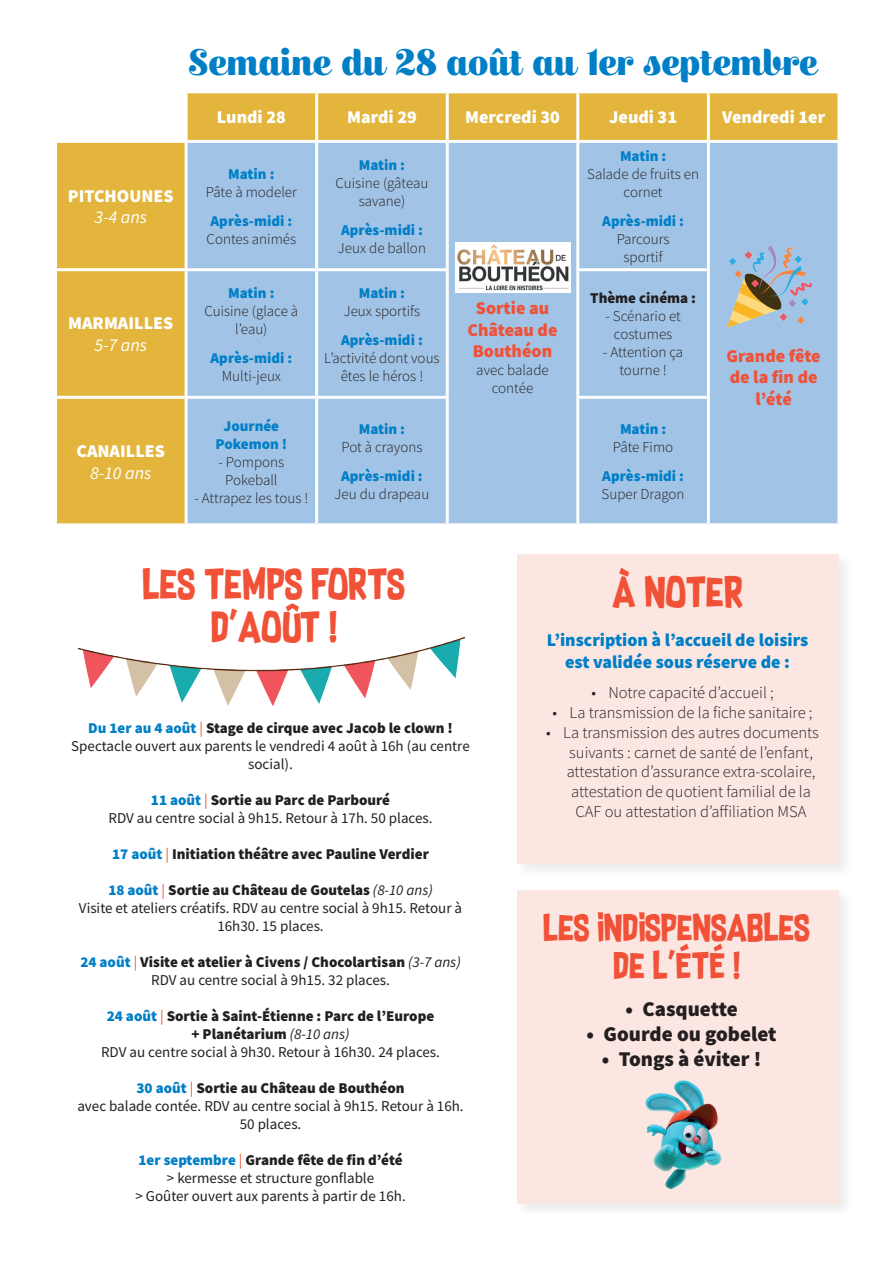
<style>
.page{position:relative;width:893px;height:1263px;background:#fff}
.page>*{position:absolute;margin:0;border:0;box-sizing:border-box;transform-origin:0 0}
.t1{font:500 36px "Escafina";color:#007fc6}
.t2{font:36px/43.2px "Supersonic Rocketship";color:#f05137;text-align:center}
.t3{font:31.5px/37.8px "Supersonic Rocketship";color:#f05137;text-align:center}
.t4{font:900 21px "Source Sans Pro";color:#231f20}
.t5{font:900 18px "Source Sans Pro";color:#fff}
.t6{font:900 18px/21.6px "Source Sans Pro";color:#007fc6;text-align:center}
.t7{font:900 18px/21.6px "Source Sans Pro";color:#f05137;text-align:center}
.t8{font:italic 18px "Source Sans Pro";color:#fff}
.t9{font:300 16.5px "Source Sans Pro";color:#231f20}
.t10{font:15px/18px "Source Sans Pro";color:#231f20;text-align:center}
.t11{font:300 15px/18px "Source Sans Pro";color:#231f20;text-align:center}
.t12{font:900 15px/18px "Source Sans Pro";color:#231f20;text-align:center}
.t13{font:900 15px/18px "Source Sans Pro";color:#007fc6;text-align:center}
.s1{font-weight:900;color:#007fc6}
.s2{color:#f05137}
.s3{font-weight:900}
.s4{color:#007fc6}
.s5{font-weight:400;color:#f05137}
.s6{font-style:italic}
.s7{font-weight:400;font-style:italic}
.s8{font-weight:400}
</style>
<div class="page">
<div style="left:516px;top:553px;width:337px;height:325px;background:#f6f5f5"></div>
<div style="left:518px;top:555px;width:321px;height:309px;background:#fce6e2"></div>
<svg style="left:57px;top:93px;width:780px;height:430px;background:#e5ba4c"></svg>
<div style="left:188px;top:143px;width:649px;height:380px;background:#a1c3e6"></div>
<hr style="left:185px;top:93px;width:3px;height:47px;background:#fff">
<hr style="left:315px;top:93px;width:3px;height:47px;background:#fff">
<hr style="left:446px;top:93px;width:3px;height:47px;background:#fff">
<hr style="left:576px;top:93px;width:3px;height:47px;background:#fff">
<hr style="left:707px;top:93px;width:3px;height:47px;background:#fff">
<hr style="left:185px;top:143px;width:3px;height:125px;background:#fff">
<hr style="left:315px;top:143px;width:3px;height:125px;background:#fff">
<hr style="left:446px;top:143px;width:3px;height:125px;background:#fff">
<hr style="left:576px;top:143px;width:3px;height:125px;background:#fff">
<hr style="left:707px;top:143px;width:3px;height:125px;background:#fff">
<hr style="left:54px;top:268px;width:132px;height:3px;background:#fff">
<hr style="left:186px;top:268px;width:131px;height:3px;background:#fff">
<hr style="left:185px;top:271px;width:3px;height:125px;background:#fff">
<hr style="left:317px;top:268px;width:132px;height:3px;background:#fff">
<hr style="left:315px;top:271px;width:3px;height:125px;background:#fff">
<hr style="left:446px;top:271px;width:3px;height:125px;background:#fff">
<hr style="left:576px;top:268px;width:134px;height:3px;background:#fff">
<hr style="left:576px;top:271px;width:3px;height:125px;background:#fff">
<hr style="left:707px;top:271px;width:3px;height:125px;background:#fff">
<hr style="left:54px;top:396px;width:132px;height:3px;background:#fff">
<hr style="left:186px;top:396px;width:131px;height:3px;background:#fff">
<hr style="left:185px;top:399px;width:3px;height:124px;background:#fff">
<hr style="left:317px;top:396px;width:132px;height:3px;background:#fff">
<hr style="left:315px;top:399px;width:3px;height:124px;background:#fff">
<hr style="left:446px;top:399px;width:3px;height:124px;background:#fff">
<hr style="left:576px;top:396px;width:134px;height:3px;background:#fff">
<hr style="left:576px;top:399px;width:3px;height:124px;background:#fff">
<hr style="left:707px;top:399px;width:3px;height:124px;background:#fff">
<hr style="left:54px;top:140px;width:132px;height:3px;background:#fff">
<hr style="left:186px;top:140px;width:131px;height:3px;background:#fff">
<hr style="left:317px;top:140px;width:130px;height:3px;background:#fff">
<hr style="left:447px;top:140px;width:131px;height:3px;background:#fff">
<hr style="left:578px;top:140px;width:130px;height:3px;background:#fff">
<hr style="left:708px;top:140px;width:132px;height:3px;background:#fff">
<img style="left:455px;top:242px;width:116px;height:50px">
<div style="left:516px;top:888px;width:337px;height:330px;background:#f8f6f6"></div>
<div style="left:518px;top:890px;width:321px;height:313px;background:#fce6e2"></div>
<img style="left:645px;top:1080px;width:77px;height:109px">
<img style="left:724px;top:241px;width:90px;height:91px">
<img style="left:79px;top:637px;width:386px;height:69px">
<h1 class="t1" style="left:190px;top:39px;width:631px">Semaine du 28 août au 1er septembre</h1>
<p class="t5" style="left:68px;top:183px;width:107px">PITCHOUNES</p>
<p class="t8" style="left:94px;top:206px;width:54px">3-4 ans</p>
<p class="t5" style="left:68px;top:311px;width:107px">MARMAILLES</p>
<p class="t8" style="left:94px;top:334px;width:54px">5-7 ans</p>
<p class="t5" style="left:76px;top:439px;width:90px">CANAILLES</p>
<p class="t8" style="left:90px;top:461px;width:63px">8-10 ans</p>
<p class="t5" style="left:217px;top:105px;width:70px">Lundi 28</p>
<p class="t5" style="left:347px;top:105px;width:71px">Mardi 29</p>
<p class="t5" style="left:465px;top:105px;width:96px">Mercredi 30</p>
<p class="t5" style="left:609px;top:105px;width:69px">Jeudi 31</p>
<p class="t5" style="left:722px;top:105px;width:105px">Vendredi 1er</p>
<p class="t13" style="left:228px;top:165px;width:48px">Matin :</p>
<p class="t11" style="left:206px;top:183px;width:93px">Pâte à modeler</p>
<p class="t13" style="left:211px;top:212px;width:83px">Après-midi :</p>
<p class="t11" style="left:207px;top:230px;width:91px">Contes animés</p>
<p class="t13" style="left:228px;top:283px;width:48px">Matin :</p>
<p class="t11" style="left:204px;top:302px;width:95px">Cuisine (glace à l’eau)</p>
<p class="t13" style="left:211px;top:348px;width:83px">Après-midi :</p>
<p class="t11" style="left:222px;top:367px;width:61px">Multi-jeux</p>
<p class="t13" style="left:216px;top:416px;width:73px">Journée<br>Pokemon !</p>
<p class="t11" style="left:218px;top:453px;width:67px">- Pompons<br>Pokeball</p>
<p class="t11" style="left:194px;top:489px;width:115px">- Attrapez les tous !</p>
<p class="t13" style="left:359px;top:156px;width:48px">Matin :</p>
<p class="t11" style="left:336px;top:174px;width:94px">Cuisine (gâteau savane)</p>
<p class="t13" style="left:341px;top:221px;width:83px">Après-midi :</p>
<p class="t11" style="left:338px;top:239px;width:90px">Jeux de ballon</p>
<p class="t13" style="left:359px;top:283px;width:48px">Matin :</p>
<p class="t11" style="left:344px;top:302px;width:78px">Jeux sportifs</p>
<p class="t13" style="left:341px;top:330px;width:83px">Après-midi :</p>
<p class="t11" style="left:324px;top:349px;width:117px">L’activité dont vous êtes le héros !</p>
<p class="t13" style="left:359px;top:420px;width:48px">Matin :</p>
<p class="t11" style="left:341px;top:438px;width:82px">Pot à crayons</p>
<p class="t13" style="left:341px;top:467px;width:83px">Après-midi :</p>
<p class="t11" style="left:335px;top:485px;width:96px">Jeu du drapeau</p>
<p class="t7" style="left:467px;top:297px;width:92px">Sortie au<br>Château de<br>Bouthéon</p>
<p class="t11" style="left:476px;top:361px;width:74px">avec balade contée</p>
<p class="t13" style="left:620px;top:147px;width:48px">Matin :</p>
<p class="t11" style="left:587px;top:165px;width:113px">Salade de fruits en cornet</p>
<p class="t13" style="left:602px;top:212px;width:83px">Après-midi :</p>
<p class="t11" style="left:617px;top:230px;width:54px">Parcours sportif</p>
<p class="t12" style="left:590px;top:289px;width:107px">Thème cinéma :</p>
<p class="t11" style="left:605px;top:307px;width:77px">- Scénario et costumes</p>
<p class="t11" style="left:603px;top:343px;width:82px">- Attention ça tourne !</p>
<p class="t13" style="left:620px;top:420px;width:48px">Matin :</p>
<p class="t11" style="left:613px;top:438px;width:62px">Pâte Fimo</p>
<p class="t13" style="left:602px;top:467px;width:83px">Après-midi :</p>
<p class="t11" style="left:602px;top:485px;width:84px">Super Dragon</p>
<p class="t7" style="left:727px;top:345px;width:96px">Grande fête de la fin de l’été</p>
<h1 class="t2" style="left:143px;top:561px;width:264px">LES TEMPS FORTS<br>D'AOÛT !</h1>
<p class="t10" style="left:71px;top:719px;width:400px"><span class="s1">Du 1er au 4 août</span> <span class="s2">|</span> <span class="s3">Stage de cirque avec Jacob le clown !<br></span>Spectacle ouvert aux parents le vendredi 4 août à 16h (au centre social).</p>
<p class="t10" style="left:109px;top:791px;width:325px"><span class="s1">11 août</span> <span class="s2">|</span> <span class="s3">Sortie au Parc de Parbouré<br></span>RDV au centre social à 9h15. Retour à 17h. 50 places.</p>
<p class="t12" style="left:112px;top:845px;width:318px"><span class="s4">17 août</span> <span class="s5">|</span> Initiation théâtre avec Pauline Verdier</p>
<p class="t10" style="left:79px;top:881px;width:385px"><span class="s1">18 août</span> <span class="s2">|</span> <span class="s3">Sortie au Château de Goutelas</span> <span class="s6">(8-10 ans)<br></span>Visite et ateliers créatifs. RDV au centre social à 9h15. Retour à<br>16h30. 15 places.</p>
<p class="t12" style="left:80px;top:953px;width:382px"><span class="s4">24 août</span> <span class="s5">|</span> Visite et atelier à Civens / Chocolartisan <span class="s7">(3-7 ans)<br></span><span class="s8">RDV au centre social à 9h15. 32 places.</span></p>
<p class="t12" style="left:101px;top:1007px;width:340px"><span class="s4">24 août</span> <span class="s5">|</span> Sortie à Saint-Étienne : Parc de l’Europe + Planétarium <span class="s7">(8-10 ans)<br></span><span class="s8">RDV au centre social à 9h30. Retour à 16h30. 24 places.</span></p>
<p class="t10" style="left:77px;top:1079px;width:388px"><span class="s1">30 août</span> <span class="s2">|</span> <span class="s3">Sortie au Château de Bouthéon<br></span>avec balade contée. RDV au centre social à 9h15. Retour à 16h.<br>50 places.</p>
<p class="t10" style="left:135px;top:1151px;width:272px"><span class="s1">1er septembre</span> <span class="s2">|</span> <span class="s3">Grande fête de fin d’été </span>&gt; kermesse et structure gonflable<br>&gt; Goûter ouvert aux parents à partir de 16h.</p>
<h1 class="t2" style="left:612px;top:569px;width:133px">À NOTER</h1>
<p class="t6" style="left:547px;top:629px;width:263px">L’inscription à l’accueil de loisirs est validée sous réserve de :</p>
<p class="t9" style="left:591px;top:683px;width:184px">• Notre capacité d’accueil ;</p>
<p class="t9" style="left:553px;top:702px;width:261px">• La transmission de la fiche sanitaire ;</p>
<p class="t9" style="left:546px;top:722px;width:274px">• La transmission des autres documents</p>
<p class="t9" style="left:569px;top:742px;width:245px">suivants : carnet de santé de l’enfant,</p>
<p class="t9" style="left:567px;top:762px;width:250px">attestation d’assurance extra-scolaire,</p>
<p class="t9" style="left:571px;top:782px;width:241px">attestation de quotient familial de la</p>
<p class="t9" style="left:576px;top:801px;width:232px">CAF ou attestation d’affiliation MSA</p>
<h2 class="t3" style="left:543px;top:908px;width:268px">LES INDISPENSABLES<br>DE L'ÉTÉ !</h2>
<h3 class="t4" style="left:625px;top:994px;width:114px">• Casquette</h3>
<h3 class="t4" style="left:587px;top:1019px;width:192px">• Gourde ou gobelet</h3>
<h3 class="t4" style="left:602px;top:1045px;width:161px">• Tongs à éviter !</h3>
</div>
